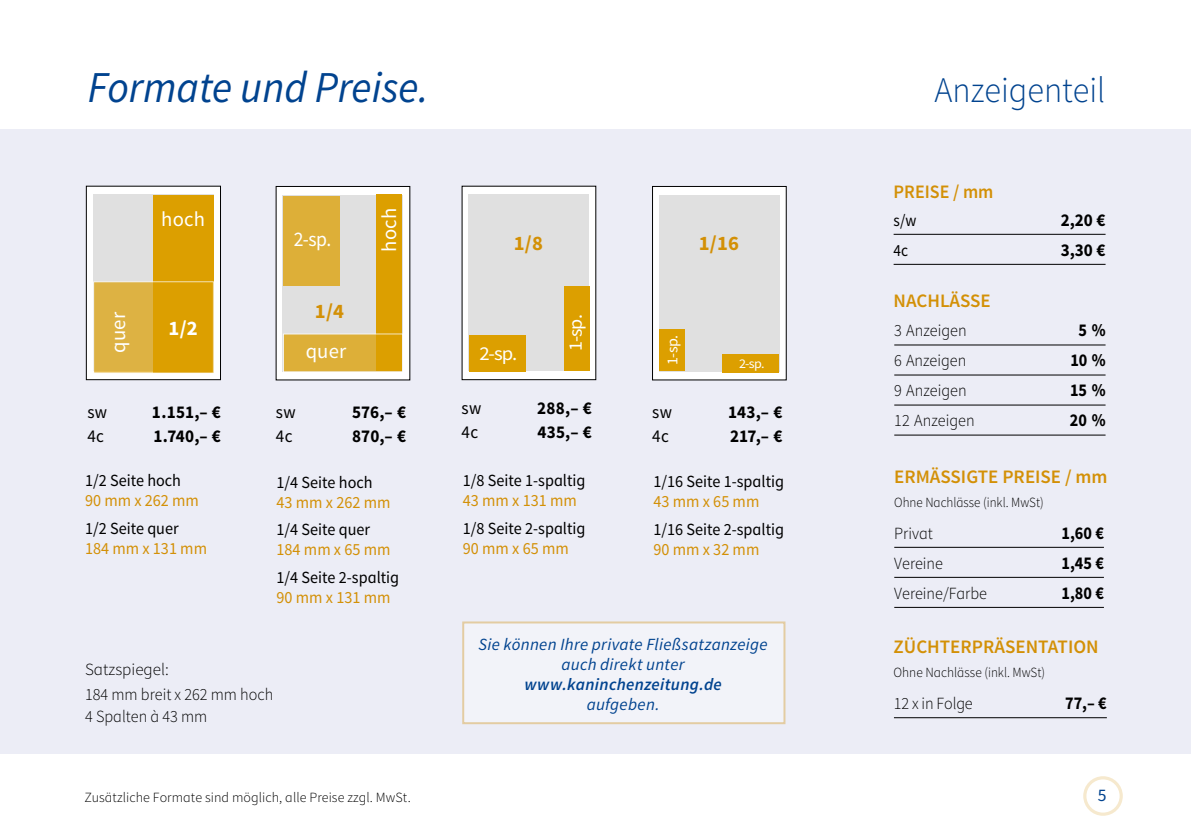
<style>
.page{position:relative;width:1191px;height:840px;background:#fff}
.page>*{position:absolute;margin:0;border:0;box-sizing:border-box;transform-origin:0 0}
.t1{font:italic 44px "MS Source Sans Pro";color:#01438f;scale:.95 1}
.t2{font:300 36px "MS Source Sans Pro";color:#01438f;scale:.95 1}
.t3{font:20.6px "MS Source Sans Pro";letter-spacing:.01em;color:#fff}
.t4{font:700 20.6px "MS Source Sans Pro";color:#d39006}
.t5{font:20.6px "MS Source Sans Pro";letter-spacing:.01em;color:#fff;scale:.95 1}
.t6{font:700 20.6px "MS Source Sans Pro";color:#fff}
.t7{font:19.6px "MS Source Sans Pro";color:#fff;scale:1.05 1}
.t8{font:600 19px "MS Source Sans Pro";color:#d39006}
.t9{font:600 19px "MS Source Sans Pro";color:#d39006;scale:.95 1}
.t10{font:19px "MS Source Sans Pro";color:#fff;scale:1.05 1}
.t11{font:700 18px "MS Source Sans Pro";color:#000;scale:.95 1}
.t12{font:700 18px "MS Source Sans Pro";color:#000;scale:.9 1}
.t13{font:18px "MS Source Sans Pro";letter-spacing:.02em;color:#000;scale:.95 1}
.t14{font:17.6px "MS Source Sans Pro";color:#01438f}
.t15{font:17px "MS Source Sans Pro";color:#000;scale:.95 1}
.t16{font:17px "MS Source Sans Pro";color:#d39006;scale:.95 1}
.t17{font:300 17px "MS Source Sans Pro";color:#000;scale:.95 1}
.t18{font:italic 17px/20px "MS Source Sans Pro";letter-spacing:.015em;color:#01438f;text-align:center}
.t19{font:300 17px/24.6px "MS Source Sans Pro";color:#000}
.t20{font:17px "MS Source Sans Pro Sem Bd Ita";letter-spacing:.02em;color:#01438f}
.t21{font:17px "MS Source Sans Pro";color:#000;scale:.9 1}
.t22{font:15.2px "MS Source Sans Pro";color:#fff;scale:1.05 1}
.t23{font:300 14px "MS Source Sans Pro";letter-spacing:.005em;color:#000}
.t24{font:300 14px "MS Source Sans Pro";letter-spacing:.005em;color:#000;scale:.95 1}
.t25{font:300 14px "MS Source Sans Pro";letter-spacing:.005em;color:#000;scale:.93 1}
.t26{font:13.4px "MS Source Sans Pro";color:#fff;scale:1.05 1}
</style>
<div class="page">
<div style="left:1083px;top:775px;width:39px;height:40px;border:3px solid #d39006;border-radius:50%"></div>
<div style="left:0;top:129px;width:1191px;height:624px;background:#ecedf6"></div>
<div style="left:86px;top:186px;width:134px;height:193px;background:#fff"></div>
<div style="left:93px;top:194px;width:120px;height:177px;background:#e0e0e0"></div>
<div style="left:86px;top:186px;width:135px;height:194px;border:1px solid #000"></div>
<div style="left:153px;top:194px;width:61px;height:178px;background:#dc9f00"></div>
<svg style="left:93px;top:281px;width:121px;height:92px;fill:#ddb243"></svg>
<div style="left:276px;top:186px;width:134px;height:194px;background:#fff"></div>
<div style="left:283px;top:195px;width:120px;height:176px;background:#e0e0e0"></div>
<div style="left:377px;top:194px;width:25px;height:176px;background:#dc9f00"></div>
<svg style="left:283px;top:333px;width:120px;height:39px;fill:#ddaf38"></svg>
<div style="left:283px;top:196px;width:57px;height:89px;background:#ddaf38"></div>
<div style="left:462px;top:186px;width:134px;height:193px;background:#fff"></div>
<div style="left:469px;top:194px;width:120px;height:177px;background:#e0e0e0"></div>
<div style="left:564px;top:286px;width:25px;height:84px;background:#dc9f00"></div>
<div style="left:469px;top:335px;width:56px;height:36px;background:#dc9f00"></div>
<hr style="left:893px;top:234px;width:212px;height:1px;background:#000">
<hr style="left:893px;top:264px;width:212px;height:1px;background:#000">
<hr style="left:894px;top:344px;width:211px;height:1px;background:#000">
<hr style="left:894px;top:374px;width:211px;height:1px;background:#000">
<hr style="left:894px;top:404px;width:211px;height:1px;background:#000">
<hr style="left:894px;top:434px;width:211px;height:1px;background:#000">
<hr style="left:894px;top:717px;width:212px;height:1px;background:#000">
<hr style="left:894px;top:546px;width:210px;height:1px;background:#000">
<hr style="left:894px;top:576px;width:210px;height:1px;background:#000">
<hr style="left:894px;top:606px;width:210px;height:1px;background:#000">
<div style="left:652px;top:186px;width:134px;height:194px;background:#fff"></div>
<div style="left:659px;top:195px;width:120px;height:176px;background:#e0e0e0"></div>
<div style="left:652px;top:186px;width:134px;height:194px;border:1px solid #000"></div>
<div style="left:659px;top:329px;width:26px;height:42px;background:#dc9f00"></div>
<div style="left:722px;top:353px;width:56px;height:19px;background:#dc9f00"></div>
<div style="left:462px;top:621px;width:323px;height:102px;background:#f2f3f9"></div>
<h1 class="t1" style="left:88px;top:61px;width:360px">Formate und Preise.</h1>
<h2 class="t2" style="left:934px;top:68px;width:181px">Anzeigenteil</h2>
<p class="t3" style="left:161px;top:207px;width:45px">hoch</p>
<p class="t3" style="left:377px;top:251px;width:45px;rotate:-90deg">hoch</p>
<p class="t5" style="left:294px;top:226px;width:41px">2-sp.</p>
<p class="t4" style="left:514px;top:230px;width:31px">1/8</p>
<p class="t3" style="left:106px;top:352px;width:42px;rotate:-90deg">quer</p>
<p class="t4" style="left:315px;top:298px;width:31px">1/4</p>
<p class="t3" style="left:306px;top:338px;width:42px">quer</p>
<p class="t6" style="left:169px;top:315px;width:31px">1/2</p>
<p class="t7" style="left:479px;top:341px;width:38px">2-sp.</p>
<p class="t10" style="left:564px;top:351px;width:36px;rotate:-90deg">1-sp.</p>
<p class="t13" style="left:87px;top:400px;width:22px">sw</p>
<p class="t11" style="left:152px;top:400px;width:74px">1.151,– €</p>
<p class="t13" style="left:87px;top:424px;width:19px">4c</p>
<p class="t11" style="left:153px;top:424px;width:73px">1.740,– €</p>
<p class="t15" style="left:85px;top:470px;width:103px">1/2 Seite hoch</p>
<p class="t16" style="left:85px;top:490px;width:121px">90 mm x 262 mm</p>
<p class="t15" style="left:85px;top:517px;width:100px">1/2 Seite quer</p>
<p class="t16" style="left:85px;top:537px;width:130px">184 mm x 131 mm</p>
<p class="t13" style="left:276px;top:401px;width:22px">sw</p>
<p class="t11" style="left:352px;top:400px;width:58px">576,– €</p>
<p class="t13" style="left:276px;top:425px;width:19px">4c</p>
<p class="t11" style="left:352px;top:424px;width:58px">870,– €</p>
<p class="t15" style="left:276px;top:471px;width:103px">1/4 Seite hoch</p>
<p class="t16" style="left:276px;top:491px;width:121px">43 mm x 262 mm</p>
<p class="t15" style="left:276px;top:519px;width:100px">1/4 Seite quer</p>
<p class="t16" style="left:276px;top:539px;width:121px">184 mm x 65 mm</p>
<p class="t15" style="left:276px;top:566px;width:131px">1/4 Seite 2-spaltig</p>
<p class="t16" style="left:276px;top:586px;width:121px">90 mm x 131 mm</p>
<p class="t13" style="left:461px;top:397px;width:22px">sw</p>
<p class="t11" style="left:537px;top:396px;width:59px">288,– €</p>
<p class="t13" style="left:461px;top:421px;width:19px">4c</p>
<p class="t11" style="left:537px;top:420px;width:59px">435,– €</p>
<p class="t15" style="left:463px;top:470px;width:131px">1/8 Seite 1-spaltig</p>
<p class="t16" style="left:463px;top:490px;width:121px">43 mm x 131 mm</p>
<p class="t15" style="left:463px;top:517px;width:131px">1/8 Seite 2-spaltig</p>
<p class="t16" style="left:463px;top:537px;width:113px">90 mm x 65 mm</p>
<p class="t4" style="left:699px;top:230px;width:42px">1/16</p>
<p class="t22" style="left:663px;top:364px;width:29px;rotate:-90deg">1-sp.</p>
<p class="t26" style="left:739px;top:355px;width:26px">2-sp.</p>
<p class="t13" style="left:652px;top:400px;width:22px">sw</p>
<p class="t11" style="left:728px;top:400px;width:59px">143,– €</p>
<p class="t13" style="left:652px;top:424px;width:19px">4c</p>
<p class="t11" style="left:730px;top:424px;width:56px">217,– €</p>
<p class="t15" style="left:653px;top:470px;width:139px">1/16 Seite 1-spaltig</p>
<p class="t16" style="left:653px;top:490px;width:113px">43 mm x 65 mm</p>
<p class="t15" style="left:653px;top:518px;width:139px">1/16 Seite 2-spaltig</p>
<p class="t16" style="left:653px;top:538px;width:113px">90 mm x 32 mm</p>
<p class="t19" style="left:85px;top:657px;width:190px">Satzspiegel:<br>184 mm breit x 262 mm hoch</p>
<p class="t17" style="left:85px;top:705px;width:130px">4 Spalten à 43 mm</p>
<p class="t23" style="left:84px;top:788px;width:328px">Zusätzliche Formate sind möglich, alle Preise zzgl. MwSt.</p>
<p class="t18" style="left:478px;top:633px;width:291px">Sie können Ihre private Fließsatzanzeige auch direkt unter</p>
<p class="t20" style="left:524px;top:673px;width:199px">www.kaninchenzeitung.de</p>
<p class="t18" style="left:587px;top:693px;width:74px">aufgeben.</p>
<p class="t9" style="left:893px;top:179px;width:107px">PREISE / mm</p>
<p class="t21" style="left:893px;top:209px;width:27px">s/w</p>
<p class="t11" style="left:1060px;top:208px;width:49px">2,20 €</p>
<p class="t21" style="left:893px;top:239px;width:18px">4c</p>
<p class="t11" style="left:1060px;top:238px;width:49px">3,30 €</p>
<p class="t8" style="left:893px;top:288px;width:99px">NACHLÄSSE</p>
<p class="t17" style="left:894px;top:320px;width:78px">3 Anzeigen</p>
<p class="t12" style="left:1078px;top:318px;width:31px">5 %</p>
<p class="t17" style="left:894px;top:350px;width:77px">6 Anzeigen</p>
<p class="t12" style="left:1070px;top:348px;width:41px">10 %</p>
<p class="t17" style="left:894px;top:380px;width:78px">9 Anzeigen</p>
<p class="t12" style="left:1070px;top:378px;width:41px">15 %</p>
<p class="t17" style="left:894px;top:410px;width:86px">12 Anzeigen</p>
<p class="t12" style="left:1069px;top:408px;width:41px">20 %</p>
<p class="t8" style="left:894px;top:464px;width:215px">ERMÄSSIGTE PREISE / mm</p>
<p class="t25" style="left:894px;top:493px;width:162px">Ohne Nachlässe (inkl. MwSt)</p>
<p class="t17" style="left:894px;top:522px;width:42px">Privat</p>
<p class="t12" style="left:1061px;top:520px;width:49px">1,60 €</p>
<p class="t17" style="left:894px;top:552px;width:53px">Vereine</p>
<p class="t12" style="left:1061px;top:550px;width:49px">1,45 €</p>
<p class="t17" style="left:894px;top:582px;width:99px">Vereine/Farbe</p>
<p class="t12" style="left:1061px;top:580px;width:49px">1,80 €</p>
<p class="t8" style="left:893px;top:634px;width:206px">ZÜCHTERPRÄSENTATION</p>
<p class="t24" style="left:893px;top:663px;width:161px">Ohne Nachlässe (inkl. MwSt)</p>
<p class="t17" style="left:894px;top:692px;width:84px">12 x in Folge</p>
<p class="t12" style="left:1065px;top:691px;width:48px">77,– €</p>
<p class="t14" style="left:1097px;top:784px;width:10px">5</p>
</div>
